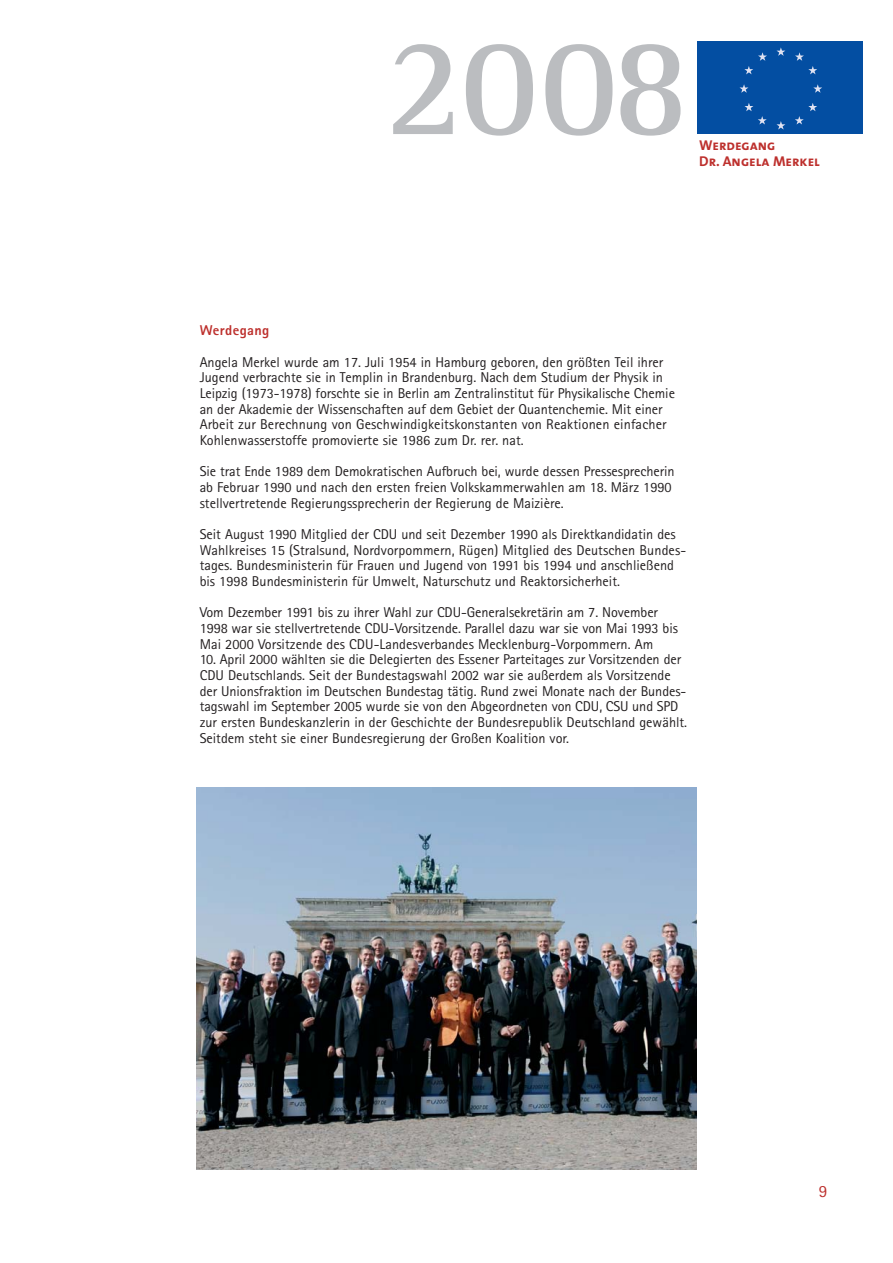
<style>
.page{position:relative;width:893px;height:1263px;background:#fff}
.page>*{position:absolute;margin:0;border:0;box-sizing:border-box;transform-origin:0 0}
.t1{font:700 142.95px "Rotis Semi Serif";color:#bbbdc0}
.t2{font:17.1px "Rotis Sans Serif";color:#bd302d}
.t3{font:14.25px/15.8px "Rotis Sans Serif";color:#231f20}
.t4{font:14.25px "The Mix Bold Caps";color:#bd302d}
.t5{font:800 14.25px "Rotis Sans Serif";letter-spacing:.03em;color:#bd302d}
</style>
<div class="page">
<div style="left:697px;top:41px;width:165px;height:93px;background:#034ea2"></div>
<svg style="left:795px;top:103px;width:22px;height:22px"></svg>
<svg style="left:813px;top:84px;width:9px;height:9px"></svg>
<svg style="left:795px;top:52px;width:22px;height:22px"></svg>
<svg style="left:776px;top:121px;width:9px;height:9px"></svg>
<svg style="left:744px;top:103px;width:22px;height:22px"></svg>
<svg style="left:739px;top:84px;width:9px;height:9px"></svg>
<svg style="left:744px;top:52px;width:23px;height:22px"></svg>
<svg style="left:776px;top:47px;width:9px;height:9px"></svg>
<img style="left:196px;top:788px;width:500px;height:381px">
<h1 class="t1" style="left:384px;top:34px;width:308px">2008</h1>
<p class="t4" style="left:699px;top:137px;width:78px">Werdegang</p>
<p class="t4" style="left:699px;top:152px;width:122px">Dr. Angela Merkel</p>
<p class="t5" style="left:200px;top:325px;width:71px">Werdegang</p>
<p class="t3" style="left:200px;top:355px;width:477px">Angela Merkel wurde am 17. Juli 1954 in Hamburg geboren, den größten Teil ihrer Jugend verbrachte sie in Templin in Brandenburg. Nach dem Studium der Physik in Leipzig (1973-1978) forschte sie in Berlin am Zentralinstitut für Physikalische Chemie an der Akademie der Wissenschaften auf dem Gebiet der Quantenchemie. Mit einer Arbeit zur Berechnung von Geschwindigkeitskonstanten von Reaktionen einfacher Kohlenwasserstoffe promovierte sie 1986 zum Dr. rer. nat.</p>
<p class="t3" style="left:200px;top:465px;width:476px">Sie trat Ende 1989 dem Demokratischen Aufbruch bei, wurde dessen Pressesprecherin ab Februar 1990 und nach den ersten freien Volkskammerwahlen am 18. März 1990 stellvertretende Regierungssprecherin der Regierung de Maizière.</p>
<p class="t3" style="left:200px;top:528px;width:488px">Seit August 1990 Mitglied der CDU und seit Dezember 1990 als Direktkandidatin des Wahlkreises 15 (Stralsund, Nordvorpommern, Rügen) Mitglied des Deutschen Bundes&shy;tages. Bundesministerin für Frauen und Jugend von 1991 bis 1994 und anschließend bis 1998 Bundesministerin für Umwelt, Naturschutz und Reaktorsicherheit.</p>
<p class="t3" style="left:200px;top:606px;width:480px">Vom Dezember 1991 bis zu ihrer Wahl zur CDU-Generalsekretärin am 7. November<br>1998 war sie stellvertretende CDU-Vorsitzende. Parallel dazu war sie von Mai 1993 bis<br>Mai 2000 Vorsitzende des CDU-Landesverbandes Mecklenburg-Vorpommern. Am</p>
<p class="t3" style="left:200px;top:653px;width:489px">10. April 2000 wählten sie die Delegierten des Essener Parteitages zur Vorsitzenden der CDU Deutschlands. Seit der Bundestagswahl 2002 war sie außerdem als Vorsitzende der Unionsfraktion im Deutschen Bundestag tätig. Rund zwei Monate nach der Bundes&shy;tagswahl im September 2005 wurde sie von den Abgeordneten von CDU, CSU und SPD zur ersten Bundeskanzlerin in der Geschichte der Bundesrepublik Deutschland gewählt.<br>Seitdem steht sie einer Bundesregierung der Großen Koalition vor.</p>
<p class="t2" style="left:818px;top:1185px;width:10px">9</p>
</div>
